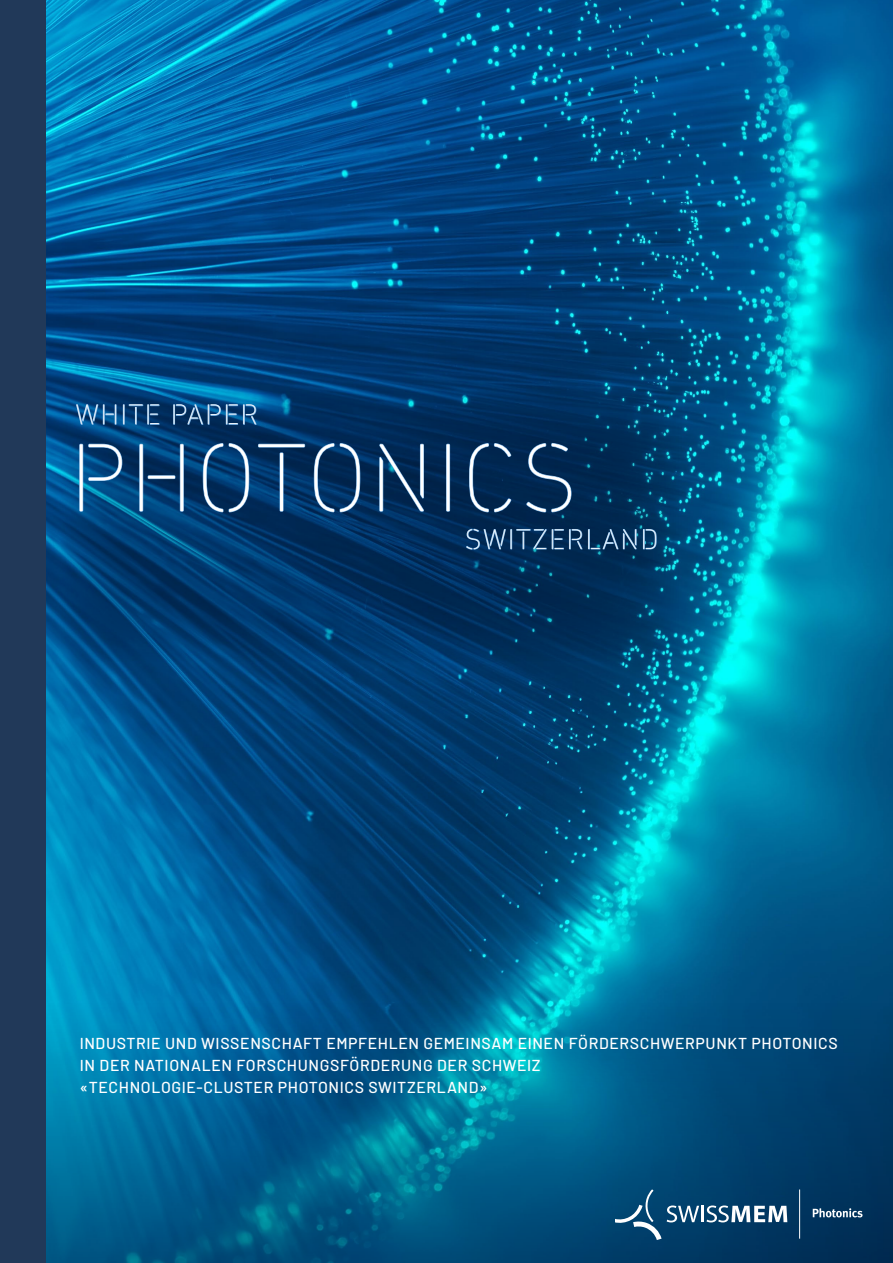
<style>
.page{position:relative;width:893px;height:1263px;background:#fff}
.page>*{position:absolute;margin:0;border:0;box-sizing:border-box;transform-origin:0 0}
.t1{font:200 98.55px "DIN Next Stencil";letter-spacing:.03em;color:#fff}
.t2{font:200 28.8px "DIN Next Stencil";letter-spacing:.05em;color:#fff}
.t3{font:500 15.9px/22.2px "Barlow";letter-spacing:.04em;color:#fff}
</style>
<div class="page">
<img style="left:45px;top:0;width:848px;height:891px">
<svg style="left:60px;top:391px;width:619px;height:271px;background:#003666"></svg>
<svg style="left:45px;top:891px;width:848px;height:372px;background:#005f8d"></svg>
<svg style="left:76px;top:399px;width:23px;height:29px"></svg>
<div style="left:103px;top:404px;width:2px;height:21px;border:1px solid #74addf"></div>
<svg style="left:105px;top:404px;width:11px;height:21px"></svg>
<div style="left:123px;top:404px;width:2px;height:21px;border:1px solid #74addf"></div>
<svg style="left:129px;top:404px;width:14px;height:21px"></svg>
<div style="left:147px;top:404px;width:2px;height:21px;border:1px solid #74addf"></div>
<svg style="left:150px;top:404px;width:9px;height:2px"></svg>
<svg style="left:150px;top:423px;width:9px;height:2px"></svg>
<svg style="left:173px;top:404px;width:48px;height:21px"></svg>
<div style="left:226px;top:404px;width:2px;height:21px;border:1px solid #74addf"></div>
<svg style="left:229px;top:404px;width:28px;height:21px"></svg>
<svg style="left:79px;top:443px;width:44px;height:69px;background:#0c558b"></svg>
<div style="left:139px;top:444px;width:4px;height:68px;border:1px solid #74addf"></div>
<div style="left:180px;top:444px;width:4px;height:68px;border:1px solid #74addf"></div>
<div style="left:148px;top:475px;width:27px;height:4px;border:1px solid #74addf"></div>
<svg style="left:203px;top:443px;width:46px;height:70px;background:#0c4175"></svg>
<div style="left:258px;top:444px;width:47px;height:3px;border:1px solid #74addf"></div>
<div style="left:280px;top:452px;width:3px;height:60px;border:1px solid #74addf"></div>
<svg style="left:314px;top:443px;width:46px;height:70px;background:#0c3a6a"></svg>
<svg style="left:379px;top:443px;width:45px;height:69px;background:#0e3965"></svg>
<div style="left:446px;top:444px;width:4px;height:68px;border:1px solid #74addf"></div>
<svg style="left:469px;top:443px;width:42px;height:70px;background:#0a315b"></svg>
<svg style="left:527px;top:442px;width:45px;height:71px;background:#0b335d"></svg>
<svg style="left:466px;top:523px;width:40px;height:31px"></svg>
<div style="left:510px;top:529px;width:2px;height:20px;border:1px solid #74addf"></div>
<svg style="left:516px;top:529px;width:67px;height:21px"></svg>
<div style="left:588px;top:529px;width:2px;height:20px;border:1px solid #74addf"></div>
<svg style="left:591px;top:528px;width:46px;height:22px"></svg>
<svg style="left:643px;top:529px;width:14px;height:21px"></svg>
<svg style="left:616px;top:1189px;width:83px;height:51px;background:#205980"></svg>
<hr style="left:701px;top:1206px;width:3px;height:16px;background:#fff">
<svg style="left:706px;top:1205px;width:81px;height:17px"></svg>
<hr style="left:799px;top:1189px;width:1px;height:49px;background:#fff">
<svg style="left:813px;top:1208px;width:49px;height:9px"></svg>
<div style="left:0;top:0;width:45px;height:1263px;background:#213959"></div>
<h2 class="t2" style="left:76px;top:398px;width:184px">WHITE PAPER</h2>
<h1 class="t1" style="left:70px;top:421px;width:510px">PHOTONICS</h1>
<h2 class="t2" style="left:464px;top:523px;width:195px">SWITZERLAND</h2>
<p class="t3" style="left:80px;top:1032px;width:759px">INDUSTRIE UND WISSENSCHAFT EMPFEHLEN GEMEINSAM EINEN FÖRDERSCHWERPUNKT PHOTONICS<br>IN DER NATIONALEN FORSCHUNGSFÖRDERUNG DER SCHWEIZ<br>«TECHNOLOGIE-CLUSTER PHOTONICS SWITZERLAND»</p>
</div>
